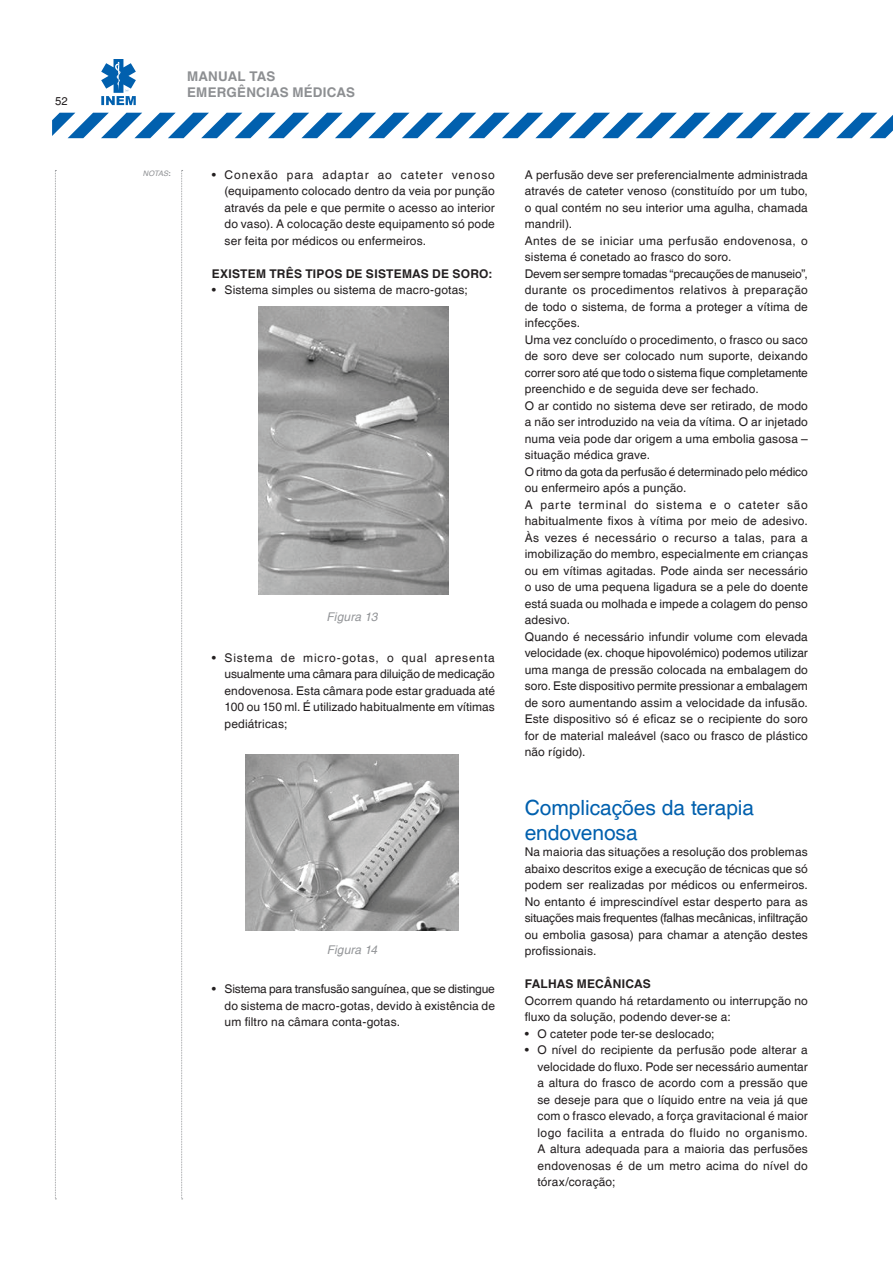
<style>
.page{position:relative;width:893px;height:1263px;background:#fff}
.page>*{position:absolute;margin:0;border:0;box-sizing:border-box;transform-origin:0 0}
.t1{font:21px/25.2px "Helvetica";letter-spacing:-.005em;color:#0160ae}
.t2{font:700 13.35px/16px "Helvetica";letter-spacing:.015em;color:#8d8f92}
.t3{font:12px/16.5px "Helvetica";letter-spacing:.01em;color:#231f20;text-align:justify}
.t4{font:700 12px "Helvetica";letter-spacing:.02em;color:#231f20}
.t5{font:italic 12px "Helvetica";letter-spacing:.01em;color:#939598}
.t6{font:11.1px "Helvetica";color:#231f20}
.t7{font:italic 7.5px "Helvetica";letter-spacing:-.01em;color:#8d8f92}
.s1{font-weight:700;font-style:normal}
</style>
<div class="page">
<svg style="left:101px;top:59px;width:35px;height:46px"></svg>
<svg style="left:55px;top:170px;width:1px;height:1029px"></svg>
<svg style="left:181px;top:170px;width:2px;height:1029px"></svg>
<svg style="left:52px;top:113px;width:841px;height:25px"></svg>
<img style="left:258px;top:306px;width:191px;height:289px">
<img style="left:246px;top:754px;width:212px;height:176px">
<p class="t6" style="left:55px;top:94px;width:14px">52</p>
<p class="t2" style="left:187px;top:69px;width:169px">MANUAL TAS<br>EMERGÊNCIAS MÉDICAS</p>
<p class="t7" style="left:143px;top:169px;width:30px">notas<span class="s1">:</span></p>
<p class="t3" style="left:225px;top:167px;width:272px;text-indent:-13px">• Conexão para adaptar ao cateter venoso (equipamento colocado dentro da veia por punção através da pele e que permite o acesso ao interior do vaso). A colocação deste equipamento só pode ser feita por médicos ou enfermeiros.</p>
<p class="t4" style="left:212px;top:266px;width:282px">EXISTEM TRÊS TIPOS DE SISTEMAS DE SORO:</p>
<p class="t3" style="left:212px;top:282px;width:258px">• Sistema simples ou sistema de macro-gotas;</p>
<p class="t5" style="left:327px;top:610px;width:52px">Figura 13</p>
<p class="t3" style="left:225px;top:649px;width:272px;text-indent:-13px">• Sistema de micro-gotas, o qual apresenta usualmente uma câmara para diluição de medicação endovenosa. Esta câmara pode estar graduada até 100 ou 150 ml. É utilizado habitualmente em vítimas pediátricas;</p>
<p class="t5" style="left:327px;top:943px;width:52px">Figura 14</p>
<p class="t3" style="left:225px;top:981px;width:272px;text-indent:-13px">• Sistema para transfusão sanguínea, que se distingue do sistema de macro-gotas, devido à existência de um filtro na câmara conta-gotas.</p>
<p class="t3" style="left:525px;top:167px;width:285px;text-align:left">A perfusão deve ser preferencialmente administrada através de cateter venoso (constituído por um tubo, o qual contém no seu interior uma agulha, chamada mandril).<br>Antes de se iniciar uma perfusão endovenosa, o sistema é conetado ao frasco do soro.<br>Devem ser sempre tomadas “precauções de manuseio”, durante os procedimentos relativos à preparação de todo o sistema, de forma a proteger a vítima de infecções.<br>Uma vez concluído o procedimento, o frasco ou saco de soro deve ser colocado num suporte, deixando correr soro até que todo o sistema fique completamente preenchido e de seguida deve ser fechado.<br>O ar contido no sistema deve ser retirado, de modo a não ser introduzido na veia da vítima. O ar injetado numa veia pode dar origem a uma embolia gasosa – situação médica grave.<br>O ritmo da gota da perfusão é determinado pelo médico ou enfermeiro após a punção.<br>A parte terminal do sistema e o cateter são habitualmente fixos à vítima por meio de adesivo.<br>Às vezes é necessário o recurso a talas, para a imobilização do membro, especialmente em crianças ou em vítimas agitadas. Pode ainda ser necessário o uso de uma pequena ligadura se a pele do doente está suada ou molhada e impede a colagem do penso adesivo.<br>Quando é necessário infundir volume com elevada velocidade (ex. choque hipovolémico) podemos utilizar uma manga de pressão colocada na embalagem do soro. Este dispositivo permite pressionar a embalagem de soro aumentando assim a velocidade da infusão.<br>Este dispositivo só é eficaz se o recipiente do soro for de material maleável (saco ou frasco de plástico não rígido).</p>
<h1 class="t1" style="left:525px;top:795px;width:231px">Complicações da terapia endovenosa</h1>
<p class="t3" style="left:525px;top:844px;width:285px">Na maioria das situações a resolução dos problemas abaixo descritos exige a execução de técnicas que só podem ser realizadas por médicos ou enfermeiros.<br>N o entanto é imprescindível estar desperto para as situações mais frequentes (falhas mecânicas, infiltração ou embolia gasosa) para chamar a atenção destes profissionais.</p>
<p class="t4" style="left:525px;top:977px;width:17px">FALHAS</p>
<p class="t4" style="left:577px;top:977px;width:10px">MEC</p>
<p class="t4" style="left:604px;top:977px;width:18px">ÂNICAS</p>
<p class="t3" style="left:525px;top:993px;width:285px">Ocorrem quando há retardamento ou interrupção no fluxo da solução, podendo dever-se a:</p>
<p class="t3" style="left:525px;top:1026px;width:191px">• O cateter pode ter-se deslocado;</p>
<p class="t3" style="left:537px;top:1042px;width:272px;text-indent:-13px">• O nível do recipiente da perfusão pode alterar a velocidade do fluxo. Pode ser necessário aumentar a altura do frasco de acordo com a pressão que se deseje para que o líquido entre na veia já que com o frasco elevado, a força gravitacional é maior logo facilita a entrada do fluido no organismo.<br>A altura adequada para a maioria das perfusões endovenosas é de um metro acima do nível do tórax/coração;</p>
</div>
